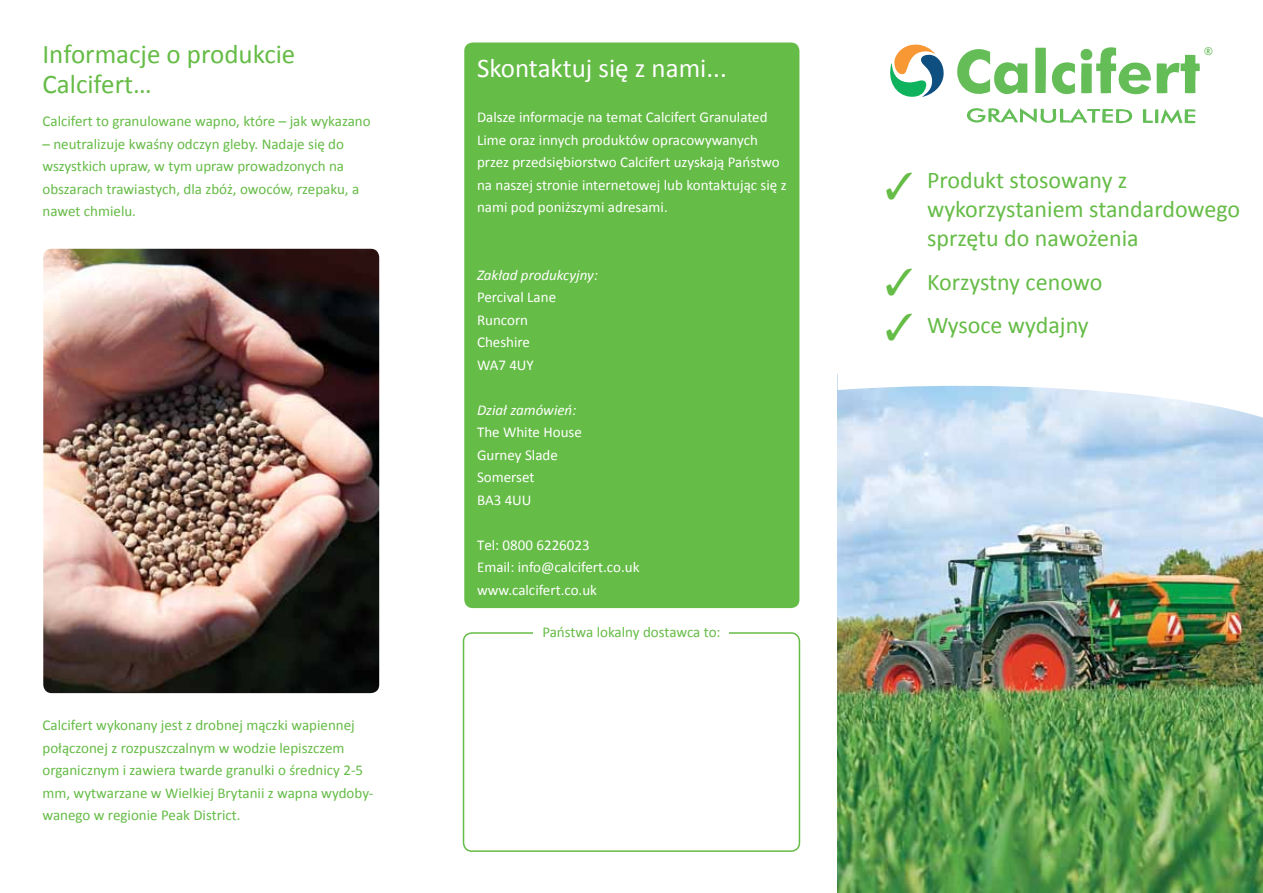
<style>
.page{position:relative;width:1263px;height:893px;background:#fff}
.page>*{position:absolute;margin:0;border:0;box-sizing:border-box;transform-origin:0 0}
.t1{font:27px/30px "Calibri";color:#65bc46}
.t2{font:27px "Calibri";color:#fff}
.t3{font:24px/28.8px "Calibri";color:#65bc46}
.t4{font:15px/22.5px "Calibri";color:#65bc46}
.t5{font:15px/22.5px "Calibri";color:#fff}
.t6{font:italic 15px "Calibri";color:#fff}
.t7{font:500 10.2px "Futura";color:#65bd58}
</style>
<div class="page">
<img style="left:838px;top:423px;width:425px;height:470px">
<div style="left:463px;top:632px;width:337px;height:220px;border:2px solid #65bc46;border-radius:9px"></div>
<div style="left:534px;top:626px;width:195px;height:16px;background:#fff"></div>
<img style="left:43px;top:249px;width:336px;height:444px">
<svg style="left:838px;top:385px;width:425px;height:38px"></svg>
<svg style="left:890px;top:44px;width:310px;height:80px"></svg>
<div style="left:464px;top:43px;width:335px;height:565px;background:#65bc46;border-radius:9px"></div>
<h1 class="t1" style="left:43px;top:39px;width:254px">Informacje o produkcie<br>Calcifert…</h1>
<p class="t4" style="left:43px;top:110px;width:330px">Calcifert to granulowane wapno, które – jak wykazano</p>
<p class="t4" style="left:43px;top:132px;width:318px">– neutralizuje kwaśny odczyn gleby. Nadaje się do wszystkich upraw, w tym upraw prowadzonych na obszarach trawiastych, dla zbóż, owoców, rzepaku, a nawet chmielu.</p>
<p class="t4" style="left:43px;top:714px;width:332px">Calcifert wykonany jest z drobnej mączki wapiennej połączonej z rozpuszczalnym w wodzie lepiszczem organicznym i zawiera twarde granulki o średnicy 2-5 mm, wytwarzane w Wielkiej Brytanii z wapna wydoby&shy;wanego w regionie Peak District.</p>
<h1 class="t2" style="left:477px;top:51px;width:251px">Skontaktuj się z nami...</h1>
<p class="t5" style="left:477px;top:106px;width:311px">Dalsze informacje na temat Calcifert Granulated Lime oraz innych produktów opracowywanych przez przedsiębiorstwo Calcifert uzyskają Państwo na naszej stronie internetowej lub kontaktując się z nami pod poniższymi adresami.</p>
<p class="t6" style="left:477px;top:264px;width:122px">Zakład produkcyjny:</p>
<p class="t5" style="left:477px;top:286px;width:81px">Percival Lane<br>Runcorn<br>Cheshire<br>WA7 4UY</p>
<p class="t6" style="left:477px;top:399px;width:101px">Dział zamówień:</p>
<p class="t5" style="left:477px;top:421px;width:106px">The White House<br>Gurney Slade<br>Somerset<br>BA3 4UU</p>
<p class="t5" style="left:477px;top:533px;width:164px">Τel: 0800 6226023<br>Email: info@calcifert.co.uk www.calcifert.co.uk</p>
<p class="t4" style="left:542px;top:621px;width:180px">Państwa lokalny dostawca to:</p>
<p class="t7" style="left:1204px;top:44px;width:10px">®</p>
<h2 class="t3" style="left:927px;top:166px;width:315px">Produkt stosowany z wykorzystaniem standardowego sprzętu do nawożenia</h2>
<h2 class="t3" style="left:927px;top:260px;width:177px;line-height:43.8px">Korzystny cenowo<br>Wysoce wydajny</h2>
</div>
